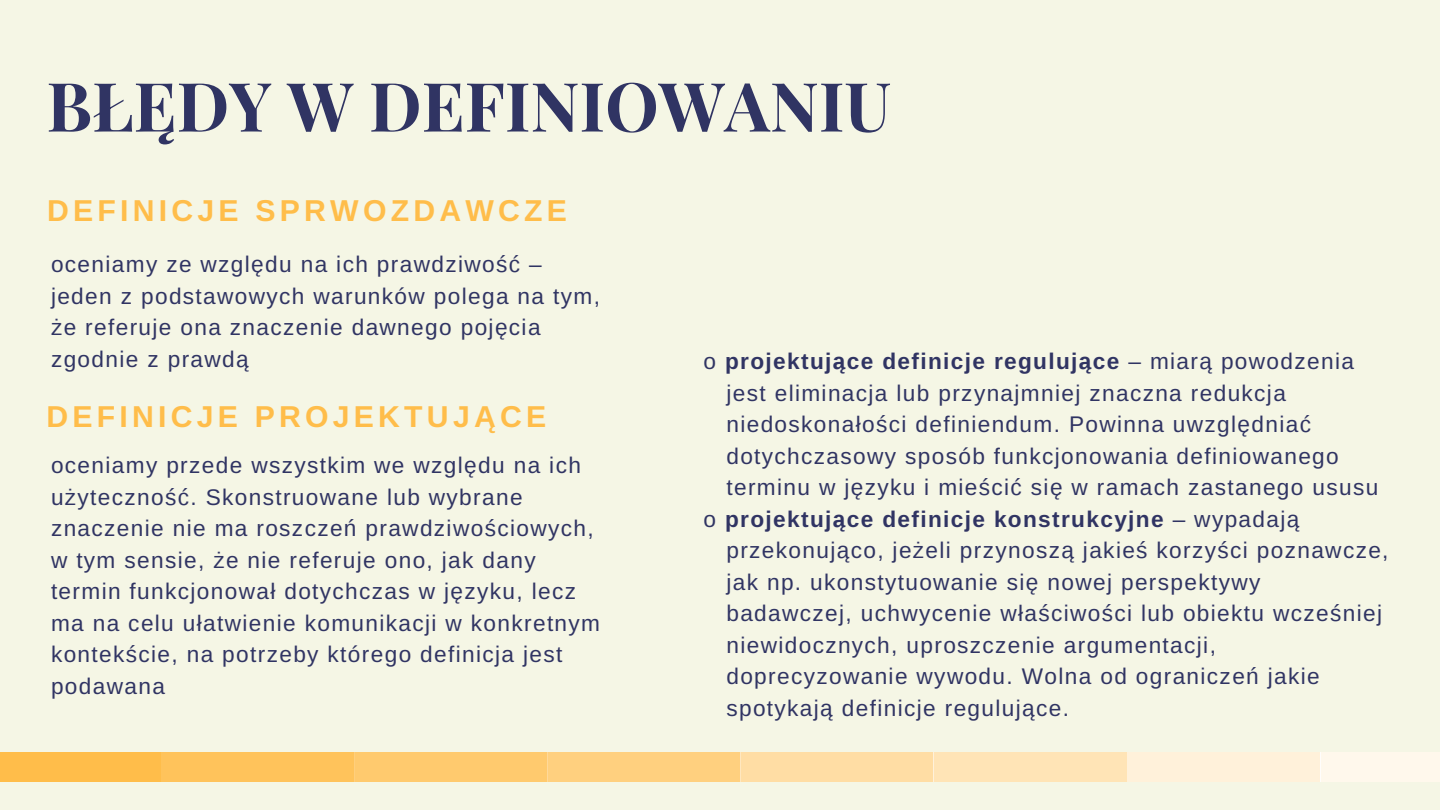
<style>
.page{position:relative;width:1440px;height:810px;background:#f5f6e5}
.page>*{position:absolute;margin:0;border:0;box-sizing:border-box;transform-origin:0 0}
.t1{font:700 67.9px "Playfair Display";color:#303463}
.t2{font:700 30.2px "Arimo";letter-spacing:.14em;color:#ffbd4a}
.t3{font:22.6px/31.5px "Arimo";letter-spacing:.06em;color:#303463}
.t4{font:700 22.6px "Arimo";letter-spacing:.06em;color:#303463}
.s1{font-family:"Liberation Sans"}
.s2{font-weight:400}
.s3{font-family:"Liberation Sans";font-weight:400}
</style>
<div class="page">
<div style="left:0;top:752px;width:1440px;height:30px;background:#ffbd4a"></div>
<div style="left:741px;top:752px;width:193px;height:30px;background:#ffdda4"></div>
<div style="left:1127px;top:752px;width:193px;height:30px;background:#fff1da"></div>
<div style="left:354px;top:752px;width:193px;height:30px;background:#ffca6e"></div>
<div style="left:1320px;top:752px;width:120px;height:30px;background:#fff8ec"></div>
<div style="left:934px;top:752px;width:193px;height:30px;background:#ffe4b6"></div>
<div style="left:547px;top:752px;width:194px;height:30px;background:#ffd07f"></div>
<div style="left:161px;top:752px;width:193px;height:30px;background:#ffc35b"></div>
<h1 class="t1" style="left:46px;top:58px;width:846px">BŁĘDY W DEFINIOWANIU</h1>
<h2 class="t2" style="left:47px;top:193px;width:521px">DEFINICJE SPRWOZDAWCZE</h2>
<p class="t3" style="left:51px;top:249px;width:550px">oceniamy ze wzgl<span class="s1">ę</span>du na ich prawdziwo<span class="s1">ść</span> – jeden z podstawowych warunków polega na tym, <span class="s1">ż</span>e referuje ona znaczenie dawnego poj<span class="s1">ę</span>cia zgodnie z prawd<span class="s1">ą</span></p>
<h2 class="t2" style="left:46px;top:399px;width:501px">DEFINICJE PROJEKTUJ<span class="s1">Ą</span>CE</h2>
<p class="t3" style="left:51px;top:450px;width:551px">oceniamy przede wszystkim we wzgl<span class="s1">ę</span>du na ich u<span class="s1">ż</span>yteczno<span class="s1">ść</span>. Skonstruowane lub wybrane znaczenie nie ma roszcze<span class="s1">ń</span> prawdziwo<span class="s1">ś</span>ciowych, w tym sensie, <span class="s1">ż</span>e nie referuje ono, jak dany termin funkcjonowa<span class="s1">ł</span> dotychczas w j<span class="s1">ę</span>zyku, lecz ma na celu u<span class="s1">ł</span>atwienie komunikacji w konkretnym kontek<span class="s1">ś</span>cie, na potrzeby którego definicja jest podawana</p>
<p class="t4" style="left:704px;top:349px;width:652px"><span class="s2">o</span> projektuj<span class="s1">ą</span>ce definicje reguluj<span class="s1">ą</span>ce <span class="s2">– miar</span><span class="s3">ą</span> <span class="s2">powodzenia</span></p>
<p class="t3" style="left:726px;top:377px;width:561px">jest eliminacja lub przynajmniej znaczna redukcja</p>
<p class="t3" style="left:726px;top:408px;width:586px">niedoskona<span class="s1">ł</span>o<span class="s1">ś</span>ci definiendum. Powinna uwzgl<span class="s1">ę</span>dnia<span class="s1">ć</span></p>
<p class="t3" style="left:726px;top:440px;width:614px">dotychczasowy sposób funkcjonowania definiowanego</p>
<p class="t3" style="left:726px;top:471px;width:653px">terminu w j<span class="s1">ę</span>zyku i mie<span class="s1">ś</span>ci<span class="s1">ć</span> si<span class="s1">ę</span> w ramach zastanego ususu</p>
<p class="t4" style="left:704px;top:506px;width:597px"><span class="s2">o</span> projektuj<span class="s1">ą</span>ce definicje konstrukcyjne <span class="s2">– wypadaj</span><span class="s3">ą</span></p>
<p class="t3" style="left:726px;top:534px;width:664px">przekonuj<span class="s1">ą</span>co, je<span class="s1">ż</span>eli przynosz<span class="s1">ą</span> jakie<span class="s1">ś</span> korzy<span class="s1">ś</span>ci poznawcze,</p>
<p class="t3" style="left:726px;top:566px;width:535px">jak np. ukonstytuowanie si<span class="s1">ę</span> nowej perspektywy</p>
<p class="t3" style="left:726px;top:597px;width:657px">badawczej, uchwycenie w<span class="s1">ł</span>a<span class="s1">ś</span>ciwo<span class="s1">ś</span>ci lub obiektu wcze<span class="s1">ś</span>niej</p>
<p class="t3" style="left:726px;top:629px;width:491px">niewidocznych, uproszczenie argumentacji,</p>
<p class="t3" style="left:726px;top:660px;width:595px">doprecyzowanie wywodu. Wolna od ogranicze<span class="s1">ń</span> jakie</p>
<p class="t3" style="left:726px;top:692px;width:344px">spotykaj<span class="s1">ą</span> definicje reguluj<span class="s1">ą</span>ce.</p>
</div>
